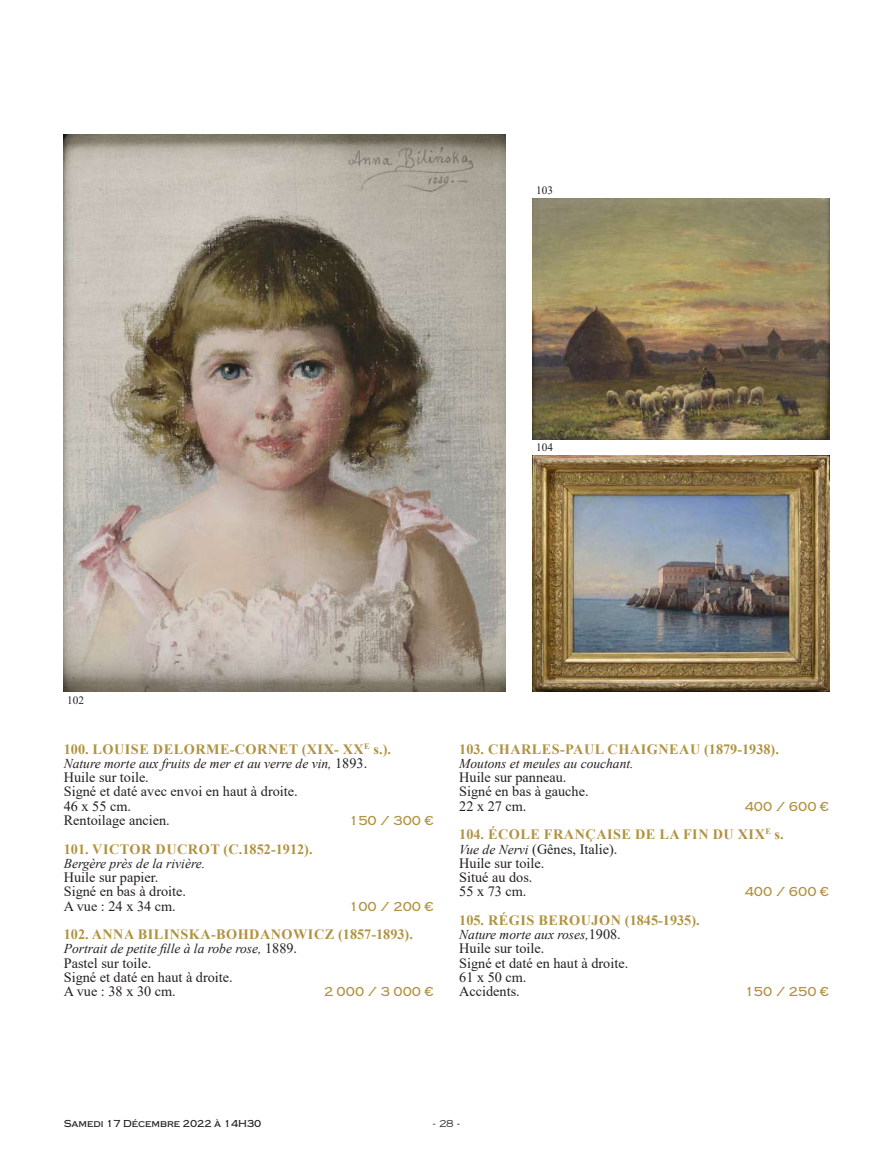
<style>
.page{position:relative;width:893px;height:1149px;background:#fff}
.page>*{position:absolute;margin:0;border:0;box-sizing:border-box;transform-origin:0 0}
.t1{font:14.25px/14.2px "Times New Roman";color:#231f20}
.t2{font:700 14.25px "Times New Roman";letter-spacing:.035em;color:#b09342}
.t3{font:italic 13.5px "Times New Roman";color:#231f20}
.t4{font:500 13.5px "Copperplate";color:#b09342}
.t5{font:11.25px "Times New Roman";color:#231f20}
.t6{font:500 10.5px "Copperplate";color:#231f20}
.t7{font:10.5px "Copperplate";color:#231f20}
.s1{font-style:normal;font-size:14.25px}
.s2{font-weight:700;color:#b09342}
.s3{font-style:italic;font-size:13.5px}
</style>
<div class="page">
<img style="left:64px;top:134px;width:442px;height:557px">
<img style="left:533px;top:198px;width:296px;height:241px">
<img style="left:533px;top:455px;width:296px;height:236px">
<p class="t5" style="left:536px;top:182px;width:18px">103</p>
<p class="t5" style="left:536px;top:439px;width:18px">104</p>
<p class="t5" style="left:67px;top:692px;width:18px">102</p>
<p class="t2" style="left:64px;top:738px;width:329px">100. LOUISE DELORME-CORNET (XIX- XX<sup>E</sup> s.).</p>
<p class="t3" style="left:64px;top:753px;width:305px">Nature morte aux fruits de mer et au verre de vin, <span class="s1">1893.</span></p>
<p class="t1" style="left:64px;top:769px;width:235px">Huile sur toile.<br>Signé et daté avec envoi en haut à droite.<br>46 x 55 cm.<br>Rentoilage ancien.</p>
<p class="t4" style="left:349px;top:812px;width:86px">150 / 300 €</p>
<p class="t2" style="left:64px;top:838px;width:250px">101. VICTOR DUCROT (C.1852-1912).</p>
<p class="t3" style="left:64px;top:853px;width:143px">Bergère près de la rivière.</p>
<p class="t1" style="left:64px;top:869px;width:124px">Huile sur papier.<br>Signé en bas à droite.<br>A vue : 24 x 34 cm.</p>
<p class="t4" style="left:349px;top:898px;width:86px">100 / 200 €</p>
<p class="t2" style="left:64px;top:923px;width:351px">102. ANNA BILINSKA-BOHDANOWICZ (1857-1893).</p>
<p class="t3" style="left:64px;top:939px;width:235px">Portrait de petite fille à la robe rose, <span class="s1">1889.</span></p>
<p class="t1" style="left:64px;top:954px;width:170px">Pastel sur toile.<br>Signé et daté en haut à droite.<br>A vue : 38 x 30 cm.</p>
<p class="t4" style="left:324px;top:983px;width:111px">2 000 / 3 000 €</p>
<p class="t2" style="left:459px;top:738px;width:321px">103. CHARLES-PAUL CHAIGNEAU (1879-1938).</p>
<p class="t3" style="left:459px;top:753px;width:176px">Moutons et meules au couchant.</p>
<p class="t1" style="left:459px;top:769px;width:131px">Huile sur panneau.<br>Signé en bas à gauche.<br>22 x 27 cm.</p>
<p class="t4" style="left:745px;top:798px;width:86px">400 / 600 €</p>
<p class="t1" style="left:459px;top:826px;width:326px"><span class="s2">104. ÉCOLE FRANÇAISE DE LA FIN DU XIX</span><sup>E</sup> <span class="s2">s.<br></span><span class="s3">Vue de Nervi</span> (Gênes, Italie).<br>Huile sur toile.<br>Situé au dos.<br>55 x 73 cm.</p>
<p class="t4" style="left:745px;top:884px;width:86px">400 / 600 €</p>
<p class="t2" style="left:459px;top:909px;width:242px">105. RÉGIS BEROUJON (1845-1935).</p>
<p class="t3" style="left:459px;top:924px;width:163px">Nature morte aux roses,<span class="s1">1908.</span></p>
<p class="t1" style="left:459px;top:940px;width:170px">Huile sur toile.<br>Signé et daté en haut à droite.<br>61 x 50 cm.<br>Accidents.</p>
<p class="t4" style="left:745px;top:983px;width:86px">150 / 250 €</p>
<p class="t6" style="left:64px;top:1117px;width:199px">Samedi 17 Décembre 2022 à 14H30</p>
<p class="t7" style="left:433px;top:1117px;width:28px">- 28 -</p>
</div>
